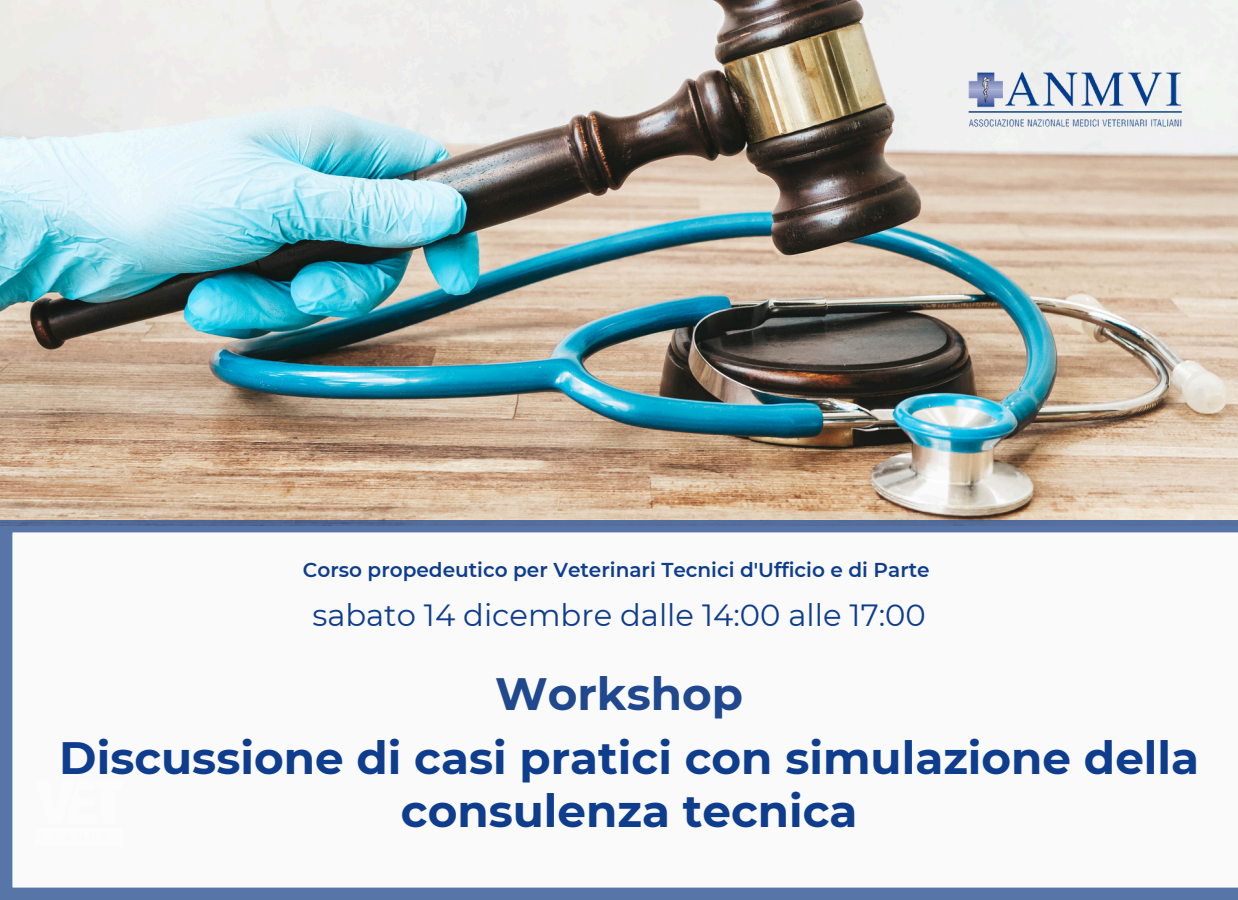
<style>
.page{position:relative;width:1238px;height:900px;background:#fff}
.page>*{position:absolute;margin:0;border:0;box-sizing:border-box;transform-origin:0 0}
.t1{font:700 45.3px/52.8px "Montserrat";color:#0e3d8e;text-align:center}
.t2{font:700 45.3px "Montserrat";color:#20488e}
.t3{font:30.6px "Montserrat";color:#0e3d8e}
.t4{font:600 20.1px "Montserrat";color:#0e3d8e}
</style>
<div class="page">
<img style="left:0;top:0;width:1237px;height:520px">
<svg style="left:0;top:520px;width:1237px;height:380px"></svg>
<img style="left:35px;top:781px;width:87px;height:64px">
<img style="left:963px;top:66px;width:221px;height:67px">
<h1 class="t4" style="left:303px;top:558px;width:628px">Corso propedeutico per Veterinari Tecnici d'Ufficio e di Parte</h1>
<h2 class="t3" style="left:312px;top:597px;width:615px">sabato 14 dicembre dalle 14:00 alle 17:00</h2>
<h1 class="t2" style="left:495px;top:666px;width:249px">Workshop</h1>
<p class="t1" style="left:59px;top:732px;width:1141px">Discussione di casi pratici con simulazione della consulenza tecnica</p>
</div>
